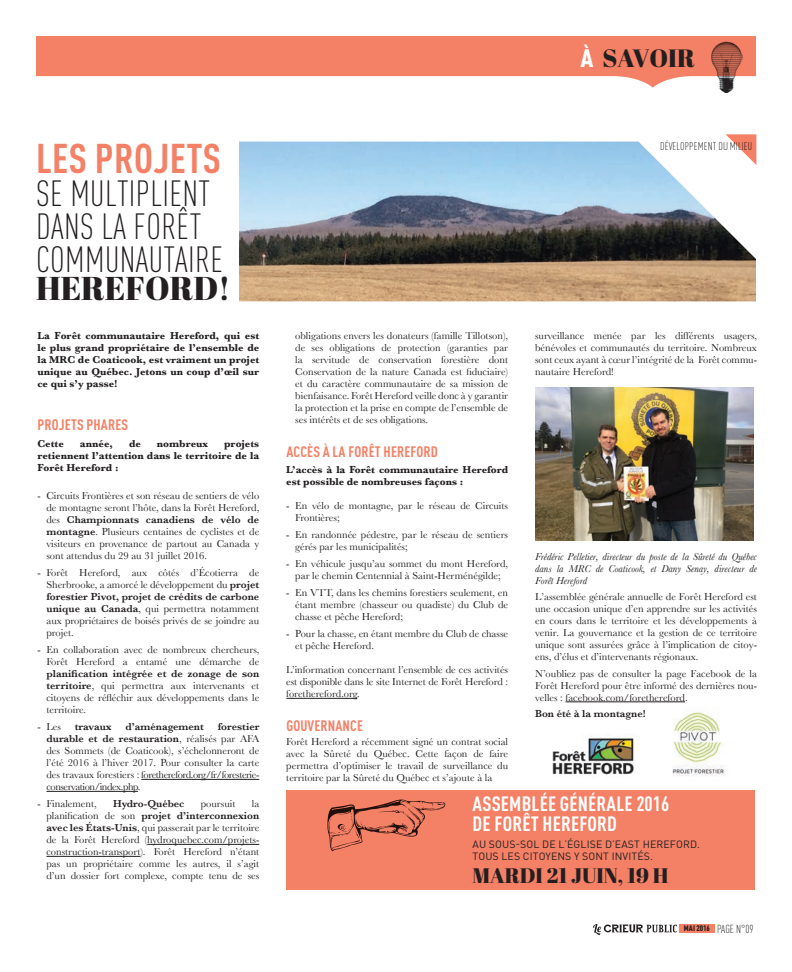
<style>
.page{position:relative;width:792px;height:972px;background:#fff}
.page>*{position:absolute;margin:0;border:0;box-sizing:border-box;transform-origin:0 0}
.t1{font:700 condensed 41px "DINOT";letter-spacing:.01em;color:#f48065}
.t2{font:300 condensed 36px/33px "DINOT";letter-spacing:.01em;color:#231f20}
.t3{font:33px "Abril Fatface";color:#231f20}
.t4{font:25px "Abril Fatface";color:#231f20}
.t5{font:21px "Abril Fatface";color:#231f20}
.t6{font:700 condensed 20.5px/20px "DINOT";letter-spacing:.01em;color:#fff}
.t7{font:700 condensed 15px "DINOT";letter-spacing:.01em;color:#f48065}
.t8{font:300 condensed 11.5px "DINOT";color:#231f20}
.t9{font:300 condensed 11px "DINOT";letter-spacing:.01em;color:#231f20}
.t10{font:10.5px/12px "Baskerville";color:#231f20;text-align:justify}
.t11{font:700 10.5px/12px "Baskerville";color:#231f20;text-align:justify}
.t12{font:italic 10.5px/12px "Baskerville";color:#231f20;text-align:justify}
.t13{font:10.5px/12px "DINOT";letter-spacing:.01em;color:#231f20}
.t14{font:600 10.5px "Baskerville";color:#231f20}
.t15{font:900 condensed 8px "DINOT";color:#231f20}
.s1{font-family:"DINOT";font-weight:900;font-stretch:condensed;color:#fff}
.s2{font-weight:600}
.s3{font-weight:300;font-size:11.5px}
</style>
<div class="page">
<div style="left:680px;top:924px;width:35px;height:9px;background:#f48065"></div>
<svg style="left:593px;top:924px;width:84px;height:11px"></svg>
<svg style="left:36px;top:36px;width:720px;height:52px;fill:#f48065"></svg>
<img style="left:711px;top:41px;width:32px;height:52px">
<img style="left:672px;top:709px;width:53px;height:67px">
<svg style="left:726px;top:134px;width:30px;height:8px"></svg>
<hr style="left:141px;top:779px;width:118px;height:1px;background:#231f20">
<hr style="left:46px;top:791px;width:92px;height:1px;background:#231f20">
<hr style="left:147px;top:844px;width:112px;height:1px;background:#231f20">
<hr style="left:46px;top:856px;width:94px;height:1px;background:#231f20">
<hr style="left:286px;top:698px;width:71px;height:1px;background:#231f20">
<hr style="left:566px;top:702px;width:119px;height:1px;background:#231f20">
<img style="left:535px;top:388px;width:219px;height:152px">
<div style="left:286px;top:791px;width:469px;height:99px;background:#f48065"></div>
<svg style="left:327px;top:800px;width:118px;height:51px"></svg>
<img style="left:239px;top:142px;width:517px;height:159px">
<img style="left:552px;top:734px;width:82px;height:41px">
<h3 class="t4" style="left:581px;top:41px;width:39px"><span class="s1">À</span> SAVOIR</h3>
<h1 class="t1" style="left:36px;top:133px;width:186px">LES PROJETS</h1>
<h2 class="t2" style="left:36px;top:177px;width:188px">SE MULTIPLIENT<br>DANS LA FORÊT<br>COMM UNAUTAIRE</h2>
<h3 class="t3" style="left:36px;top:265px;width:196px">HEREFORD!</h3>
<p class="t11" style="left:37px;top:330px;width:223px">La Forêt communautaire Hereford, qui est le plus grand propriétaire de l’ensemble de la MRC de Coaticook, est vraiment un projet unique au Québec. Jetons un coup d’œil sur ce qui s’y passe!</p>
<h3 class="t7" style="left:38px;top:416px;width:92px">PROJETS PHARES</h3>
<p class="t11" style="left:37px;top:437px;width:28px">Cette</p>
<p class="t11" style="left:80px;top:437px;width:35px">année,</p>
<p class="t11" style="left:129px;top:437px;width:13px">de</p>
<p class="t11" style="left:157px;top:437px;width:53px">nombreux</p>
<p class="t11" style="left:37px;top:437px;width:223px;text-indent:187px">projets retiennent l’attention dans le territoire de la Forêt Hereford :</p>
<p class="t10" style="left:46px;top:490px;width:214px;text-indent:-9px">- Circuits Frontières et son réseau de sentiers de vélo de montagne seront l’hôte, dans la Forêt Hereford, des <span class="s2">Championnats canadiens de vélo de montagne</span>. Plusieurs centaines de cyclistes et de visiteurs en provenance de partout au Canada y sont attendus du 29 au 31 juillet 2016.</p>
<p class="t10" style="left:46px;top:567px;width:214px;text-indent:-9px">- Forêt Hereford, aux côtés d’Écotierra de Sherbrooke, a amorcé le développement du <span class="s2">projet forestier Pivot, projet de crédits de carbone unique au Canada</span>, qui permettra notamment aux propriétaires de boisés privés de se joindre au projet.</p>
<p class="t10" style="left:37px;top:644px;width:223px;text-align:right">- En collaboration avec de nombreux chercheurs,<br>Forêt Hereford a entamé une démarche de</p>
<p class="t10" style="left:46px;top:668px;width:214px"><span class="s2">planification intégrée et de zonage de son territoire</span>, qui permettra aux intervenants et citoyens de réfléchir aux développements dans le territoire.</p>
<p class="t10" style="left:37px;top:721px;width:25px">- Les</p>
<p class="t14" style="left:75px;top:721px;width:39px">travaux</p>
<p class="t14" style="left:126px;top:721px;width:80px">d’aménagement</p>
<p class="t10" style="left:46px;top:721px;width:214px;text-indent:171px"><span class="s2">forestier durable et de restauration</span>, réalisés par AFA des Sommets (de Coaticook), s’échelonneront de l’été 2016 à l’hiver 2017. Pour consulter la carte des travaux forestiers : forethereford.org/fr/foresterie&shy;conservation/index.php.</p>
<p class="t10" style="left:37px;top:798px;width:61px">- Finalement,</p>
<p class="t14" style="left:113px;top:798px;width:73px">Hydro-Québec</p>
<p class="t10" style="left:201px;top:798px;width:36px">poursuit</p>
<p class="t10" style="left:46px;top:798px;width:214px;text-indent:205px">la planification de son <span class="s2">projet d’interconnexion avec les États-Unis</span>, qui passerait par le territoire de la Forêt Hereford (hydroquebec.com/projets&shy;construction-transport). Forêt Hereford n’étant pas un propriétaire comme les autres, il s’agit d’un dossier fort complexe, compte tenu de ses</p>
<p class="t9" style="left:660px;top:140px;width:94px">DÉVELOPPEMENT DU MILIEU</p>
<p class="t10" style="left:295px;top:330px;width:214px">obligations envers les donateurs (famille Tillotson), de ses obligations de protection (garanties par la servitude de conservation forestière dont Conservation de la nature Canada est fiduciaire) et du caractère communautaire de sa mission de bienfaisance. Forêt Hereford veille donc à y garantir la protection et la prise en compte de l’ensemble de ses intérêts et de ses obligations.</p>
<h3 class="t7" style="left:286px;top:443px;width:153px">ACCÈS À LA FORÊT HEREFORD</h3>
<p class="t11" style="left:286px;top:464px;width:223px">L’accès à la Forêt communautaire Hereford est possible de nombreuses façons :</p>
<p class="t10" style="left:295px;top:500px;width:214px;text-indent:-9px">- En vélo de montagne, par le réseau de Circuits<br>Frontières;</p>
<p class="t10" style="left:295px;top:529px;width:214px;text-indent:-9px">- En randonnée pédestre, par le réseau de sentiers gérés par les municipalités;</p>
<p class="t10" style="left:286px;top:558px;width:223px;text-align:center">- En véhicule jusqu’au sommet du mont Hereford, par le chemin Centennial à Saint-Herménégilde;</p>
<p class="t10" style="left:295px;top:587px;width:214px;text-indent:-9px">- En VTT, dans les chemins forestiers seulement, en étant membre (chasseur ou quadiste) du Club de chasse et pêche Hereford;</p>
<p class="t10" style="left:295px;top:628px;width:214px;text-indent:-9px">- Pour la chasse, en étant membre du Club de chasse et pêche Hereford.</p>
<p class="t10" style="left:286px;top:664px;width:223px">L’information concernant l’ensemble de ces activités est disponible dans le site Internet de Forêt Hereford : forethereford.org.</p>
<h3 class="t7" style="left:286px;top:717px;width:78px">GOUVERNANCE</h3>
<p class="t10" style="left:286px;top:736px;width:223px">Forêt Hereford a récemment signé un contrat social avec la Sûreté du Québec. Cette façon de faire permettra d’optimiser le travail de surveillance du territoire par la Sûreté du Québec et s’ajoute à la</p>
<p class="t10" style="left:535px;top:330px;width:223px">surveillance menée par les différents usagers, bénévoles et communautés du territoire. Nombreux sont ceux ayant à cœur l’intégrité de la Forêt commu&shy;nautaire Hereford!</p>
<p class="t12" style="left:535px;top:550px;width:223px">Frédéric Pelletier, directeur du poste de la Sûreté du Québec dans la MRC de Coaticook, et Dany Senay, directeur de Forêt Hereford</p>
<p class="t10" style="left:535px;top:591px;width:223px">L’assemblée générale annuelle de Forêt Hereford est une occasion unique d’en apprendre sur les activités en cours dans le territoire et les développements à venir. La gouvernance et la gestion de ce territoire unique sont assurées grâce à l’implication de citoy&shy;ens, d’élus et d’intervenants régionaux.</p>
<p class="t10" style="left:535px;top:667px;width:223px">N’oubliez pas de consulter la page Facebook de la Forêt Hereford pour être informé des dernières nou&shy;velles : facebook.com/forethereford.</p>
<p class="t14" style="left:535px;top:708px;width:112px">Bon été à la montagne!</p>
<h3 class="t6" style="left:473px;top:794px;width:198px">ASSEMBLÉE GÉNÉRALE 2016<br>DE FORÊT HEREFORD</h3>
<p class="t13" style="left:473px;top:838px;width:229px">AU SOUS-SOL DE L’ÉGLISE D’EAST HEREFORD.<br>TOUS LES CITOYENS Y SONT INVITÉS.</p>
<h3 class="t5" style="left:473px;top:861px;width:198px">MARDI 21 JUIN, 19 H</h3>
<p class="t15" style="left:684px;top:924px;width:39px">Mai 2016 <span class="s3">PAGE</span></p>
<p class="t8" style="left:736px;top:922px;width:19px">N°09</p>
</div>
